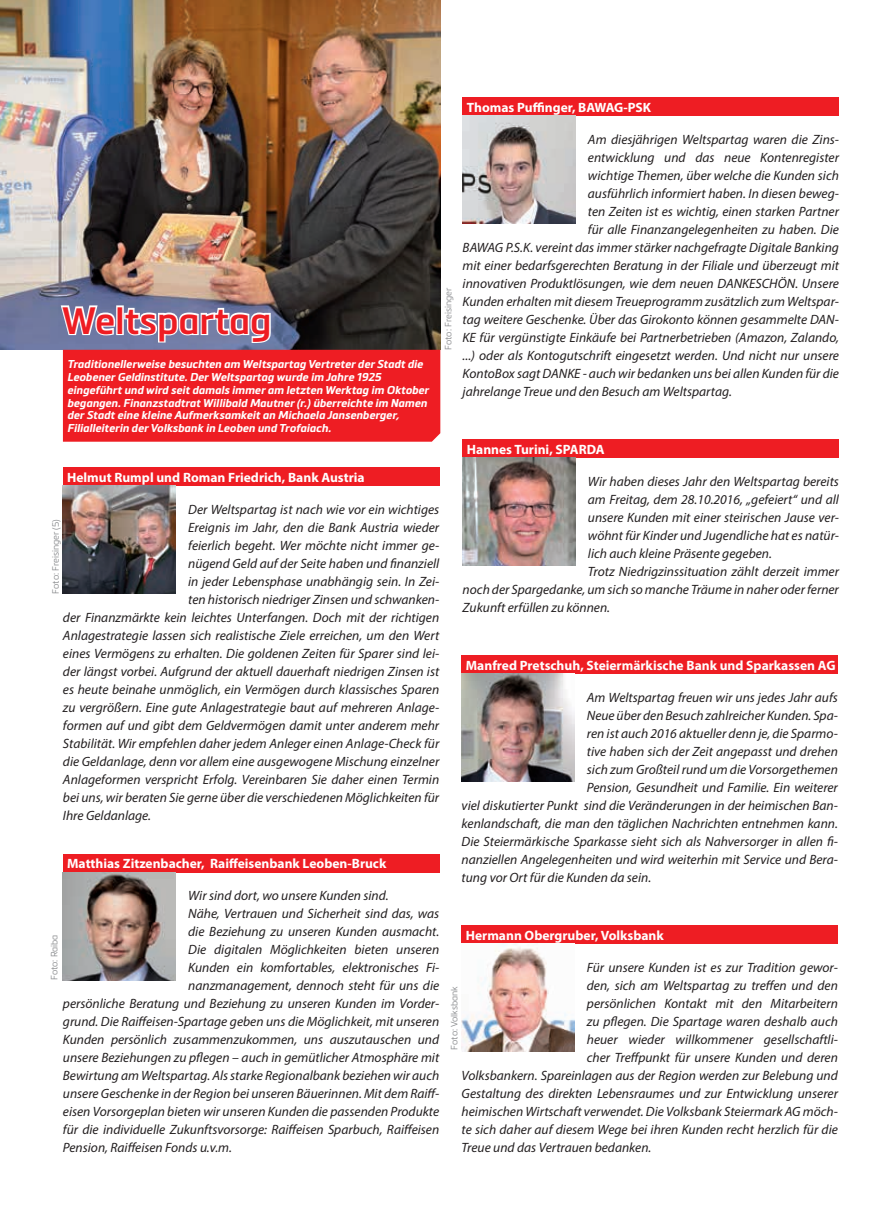
<style>
.page{position:relative;width:893px;height:1212px;background:#fff}
.page>*{position:absolute;margin:0;border:0;box-sizing:border-box;transform-origin:0 0}
.t1{font:600 37.5px "Metronic Pro";color:#ee1d23}
.t2{font:italic 13.5px "Myriad Pro";color:#231f20}
.t3{font:700 13.5px "Myriad Pro";color:#fff}
.t4{font:italic 700 11.25px/12.8px "Metronic Pro";color:#fff}
.t5{font:300 9px "Metronic Pro";color:#808285}
</style>
<div class="page">
<div style="left:63px;top:468px;width:376px;height:18px;background:#ee1d23"></div>
<img style="left:63px;top:486px;width:112px;height:108px">
<div style="left:463px;top:440px;width:376px;height:18px;background:#ee1d23"></div>
<img style="left:463px;top:458px;width:112px;height:108px">
<div style="left:463px;top:98px;width:376px;height:18px;background:#ee1d23"></div>
<img style="left:463px;top:116px;width:112px;height:108px">
<div style="left:462px;top:926px;width:376px;height:18px;background:#ee1d23"></div>
<img style="left:462px;top:944px;width:112px;height:108px">
<div style="left:63px;top:854px;width:376px;height:18px;background:#ee1d23"></div>
<img style="left:63px;top:872px;width:112px;height:108px">
<div style="left:462px;top:656px;width:376px;height:18px;background:#ee1d23"></div>
<img style="left:462px;top:674px;width:112px;height:108px">
<img style="left:0;top:0;width:440px;height:350px">
<svg style="left:59px;top:303px;width:58px;height:34px"></svg>
<div style="left:116px;top:305px;width:8px;height:30px;border:3px solid #fff"></div>
<svg style="left:123px;top:306px;width:150px;height:38px"></svg>
<div style="left:63px;top:350px;width:377px;height:92px;background:#ee1d23"></div>
<h1 class="t1" style="left:62px;top:297px;width:211px">Weltspartag</h1>
<p class="t4" style="left:67px;top:358px;width:363px">Traditionellerweise besuchten am Weltspartag Vertreter der Stadt die Leobener Geldinstitute. Der Weltspartag wurde im Jahre 1925 eingeführt und wird seit damals immer am letzten Werktag im Oktober begangen. Finanzstadtrat Willibald Mautner (r.) überreichte im Namen der Stadt eine kleine Aufmerksamkeit an Michaela Jansenberger, Filialleiterin der Volksbank in Leoben und Trofaiach.</p>
<p class="t3" style="left:467px;top:99px;width:186px">Thomas Puffinger, BAWAG-PSK</p>
<p class="t2" style="left:588px;top:131px;width:253px">Am diesjährigen Weltspartag waren die Zins-</p>
<p class="t2" style="left:588px;top:149px;width:253px">entwicklung und das neue Kontenregister</p>
<p class="t2" style="left:588px;top:167px;width:253px">wichtige Themen, über welche die Kunden sich</p>
<p class="t2" style="left:588px;top:185px;width:253px">ausführlich informiert haben. In diesen beweg-</p>
<p class="t2" style="left:588px;top:203px;width:253px">ten Zeiten ist es wichtig, einen starken Partner</p>
<p class="t2" style="left:588px;top:221px;width:253px">für alle Finanzangelegenheiten zu haben. Die</p>
<p class="t2" style="left:463px;top:239px;width:378px">BAWAG P.S.K. vereint das immer stärker nachgefragte Digitale Banking</p>
<p class="t2" style="left:463px;top:257px;width:378px">mit einer bedarfsgerechten Beratung in der Filiale und überzeugt mit</p>
<p class="t2" style="left:463px;top:275px;width:378px">innovativen Produktlösungen, wie dem neuen DANKESCHÖN. Unsere</p>
<p class="t2" style="left:463px;top:293px;width:378px">Kunden erhalten mit diesem Treueprogramm zusätzlich zum Weltspar-</p>
<p class="t2" style="left:463px;top:311px;width:378px">tag weitere Geschenke. Über das Girokonto können gesammelte DAN-</p>
<p class="t2" style="left:463px;top:329px;width:378px">KE für vergünstigte Einkäufe bei Partnerbetrieben (Amazon, Zalando,</p>
<p class="t2" style="left:463px;top:347px;width:378px">...) oder als Kontogutschrift eingesetzt werden. Und nicht nur unsere</p>
<p class="t2" style="left:463px;top:365px;width:378px">KontoBox sagt DANKE ‑ auch wir bedanken uns bei allen Kunden für die</p>
<p class="t2" style="left:463px;top:383px;width:271px">jahrelange Treue und den Besuch am Weltspartag.</p>
<p class="t5" style="left:442px;top:350px;width:64px;rotate:-90deg">Foto: Freisinger</p>
<p class="t3" style="left:467px;top:440px;width:139px">Hannes Turini, SPARDA</p>
<p class="t3" style="left:67px;top:468px;width:299px">Helmut Rumpl und Roman Friedrich, Bank Austria</p>
<p class="t2" style="left:588px;top:473px;width:253px">Wir haben dieses Jahr den Weltspartag bereits</p>
<p class="t2" style="left:588px;top:491px;width:253px">am Freitag, dem 28.10.2016, „gefeiert“ und all</p>
<p class="t2" style="left:588px;top:509px;width:253px">unsere Kunden mit einer steirischen Jause ver-</p>
<p class="t2" style="left:588px;top:527px;width:253px">wöhnt für Kinder und Jugendliche hat es natür-</p>
<p class="t2" style="left:588px;top:545px;width:186px">lich auch kleine Präsente gegeben.</p>
<p class="t2" style="left:588px;top:563px;width:253px">Trotz Niedrigzinssituation zählt derzeit immer</p>
<p class="t2" style="left:463px;top:581px;width:378px">noch der Spargedanke, um sich so manche Träume in naher oder ferner</p>
<p class="t2" style="left:463px;top:599px;width:149px">Zukunft erfüllen zu können.</p>
<p class="t2" style="left:188px;top:501px;width:253px">Der Weltspartag ist nach wie vor ein wichtiges</p>
<p class="t2" style="left:188px;top:519px;width:253px">Ereignis im Jahr, den die Bank Austria wieder</p>
<p class="t2" style="left:188px;top:537px;width:253px">feierlich begeht. Wer möchte nicht immer ge-</p>
<p class="t2" style="left:188px;top:555px;width:253px">nügend Geld auf der Seite haben und finanziell</p>
<p class="t2" style="left:188px;top:573px;width:253px">in jeder Lebensphase unabhängig sein. In Zei-</p>
<p class="t2" style="left:188px;top:591px;width:253px">ten historisch niedriger Zinsen und schwanken-</p>
<p class="t2" style="left:63px;top:609px;width:378px">der Finanzmärkte kein leichtes Unterfangen. Doch mit der richtigen</p>
<p class="t2" style="left:63px;top:627px;width:378px">Anlagestrategie lassen sich realistische Ziele erreichen, um den Wert</p>
<p class="t2" style="left:63px;top:645px;width:378px">eines Vermögens zu erhalten. Die goldenen Zeiten für Sparer sind lei-</p>
<p class="t2" style="left:63px;top:663px;width:378px">der längst vorbei. Aufgrund der aktuell dauerhaft niedrigen Zinsen ist</p>
<p class="t2" style="left:63px;top:681px;width:378px">es heute beinahe unmöglich, ein Vermögen durch klassisches Sparen</p>
<p class="t2" style="left:63px;top:699px;width:378px">zu vergrößern. Eine gute Anlagestrategie baut auf mehreren Anlage-</p>
<p class="t2" style="left:63px;top:717px;width:378px">formen auf und gibt dem Geldvermögen damit unter anderem mehr</p>
<p class="t2" style="left:63px;top:735px;width:378px">Stabilität. Wir empfehlen daher jedem Anleger einen Anlage-Check für</p>
<p class="t2" style="left:63px;top:753px;width:378px">die Geldanlage, denn vor allem eine ausgewogene Mischung einzelner</p>
<p class="t2" style="left:63px;top:771px;width:378px">Anlageformen verspricht Erfolg. Vereinbaren Sie daher einen Termin</p>
<p class="t2" style="left:63px;top:789px;width:378px">bei uns, wir beraten Sie gerne über die verschiedenen Möglichkeiten für</p>
<p class="t2" style="left:63px;top:807px;width:90px">Ihre Geldanlage.</p>
<p class="t5" style="left:49px;top:594px;width:76px;rotate:-90deg">Foto: Freisinger (5)</p>
<p class="t3" style="left:466px;top:656px;width:371px">Manfred Pretschuh, Steiermärkische Bank und Sparkassen AG</p>
<p class="t2" style="left:587px;top:689px;width:253px">Am Weltspartag freuen wir uns jedes Jahr aufs</p>
<p class="t2" style="left:587px;top:707px;width:253px">Neue über den Besuch zahlreicher Kunden. Spa-</p>
<p class="t2" style="left:587px;top:725px;width:253px">ren ist auch 2016 aktueller denn je, die Sparmo-</p>
<p class="t2" style="left:587px;top:743px;width:253px">tive haben sich der Zeit angepasst und drehen</p>
<p class="t2" style="left:587px;top:761px;width:253px">sich zum Großteil rund um die Vorsorgethemen</p>
<p class="t2" style="left:587px;top:779px;width:253px">Pension, Gesundheit und Familie. Ein weiterer</p>
<p class="t2" style="left:462px;top:797px;width:378px">viel diskutierter Punkt sind die Veränderungen in der heimischen Ban-</p>
<p class="t2" style="left:462px;top:815px;width:378px">kenlandschaft, die man den täglichen Nachrichten entnehmen kann.</p>
<p class="t2" style="left:462px;top:833px;width:378px">Die Steiermärkische Sparkasse sieht sich als Nahversorger in allen fi-</p>
<p class="t2" style="left:462px;top:851px;width:378px">nanziellen Angelegenheiten und wird weiterhin mit Service und Bera-</p>
<p class="t2" style="left:462px;top:869px;width:191px">tung vor Ort für die Kunden da sein.</p>
<p class="t3" style="left:67px;top:855px;width:321px">Matthias Zitzenbacher, Raiffeisenbank Leoben-Bruck</p>
<p class="t2" style="left:188px;top:887px;width:202px">Wir sind dort, wo unsere Kunden sind.</p>
<p class="t2" style="left:188px;top:905px;width:253px">Nähe, Vertrauen und Sicherheit sind das, was</p>
<p class="t2" style="left:188px;top:923px;width:253px">die Beziehung zu unseren Kunden ausmacht.</p>
<p class="t2" style="left:188px;top:941px;width:253px">Die digitalen Möglichkeiten bieten unseren</p>
<p class="t2" style="left:188px;top:959px;width:253px">Kunden ein komfortables, elektronisches Fi-</p>
<p class="t2" style="left:188px;top:977px;width:253px">nanzmanagement, dennoch steht für uns die</p>
<p class="t2" style="left:63px;top:995px;width:378px">persönliche Beratung und Beziehung zu unseren Kunden im Vorder-</p>
<p class="t2" style="left:63px;top:1013px;width:378px">grund. Die Raiffeisen-Spartage geben uns die Möglichkeit, mit unseren</p>
<p class="t2" style="left:63px;top:1031px;width:378px">Kunden persönlich zusammenzukommen, uns auszutauschen und</p>
<p class="t2" style="left:63px;top:1049px;width:378px">unsere Beziehungen zu pflegen – auch in gemütlicher Atmosphäre mit</p>
<p class="t2" style="left:63px;top:1067px;width:378px">Bewirtung am Weltspartag. Als starke Regionalbank beziehen wir auch</p>
<p class="t2" style="left:63px;top:1085px;width:378px">unsere Geschenke in der Region bei unseren Bäuerinnen. Mit dem Raiff-</p>
<p class="t2" style="left:63px;top:1103px;width:378px">eisen Vorsorgeplan bieten wir unseren Kunden die passenden Produkte</p>
<p class="t2" style="left:63px;top:1121px;width:378px">für die individuelle Zukunftsvorsorge: Raiffeisen Sparbuch, Raiffeisen</p>
<p class="t2" style="left:63px;top:1139px;width:171px">Pension, Raiffeisen Fonds u.v.m.</p>
<p class="t5" style="left:48px;top:980px;width:47px;rotate:-90deg">Foto: Raiba</p>
<p class="t3" style="left:466px;top:926px;width:200px">Hermann Obergruber, Volksbank</p>
<p class="t2" style="left:587px;top:959px;width:253px">Für unsere Kunden ist es zur Tradition gewor-</p>
<p class="t2" style="left:587px;top:977px;width:253px">den, sich am Weltspartag zu treffen und den</p>
<p class="t2" style="left:587px;top:995px;width:253px">persönlichen Kontakt mit den Mitarbeitern</p>
<p class="t2" style="left:587px;top:1013px;width:253px">zu pflegen. Die Spartage waren deshalb auch</p>
<p class="t2" style="left:587px;top:1031px;width:253px">heuer wieder willkommener gesellschaftli-</p>
<p class="t2" style="left:587px;top:1049px;width:253px">cher Treffpunkt für unsere Kunden und deren</p>
<p class="t2" style="left:462px;top:1067px;width:378px">Volksbankern. Spareinlagen aus der Region werden zur Belebung und</p>
<p class="t2" style="left:462px;top:1085px;width:378px">Gestaltung des direkten Lebensraumes und zur Entwicklung unserer</p>
<p class="t2" style="left:462px;top:1103px;width:378px">heimischen Wirtschaft verwendet. Die Volksbank Steiermark AG möch-</p>
<p class="t2" style="left:462px;top:1121px;width:378px">te sich daher auf diesem Wege bei ihren Kunden recht herzlich für die</p>
<p class="t2" style="left:462px;top:1139px;width:191px">Treue und das Vertrauen bedanken.</p>
<p class="t5" style="left:448px;top:1049px;width:65px;rotate:-90deg">Foto: Volksbank</p>
</div>
